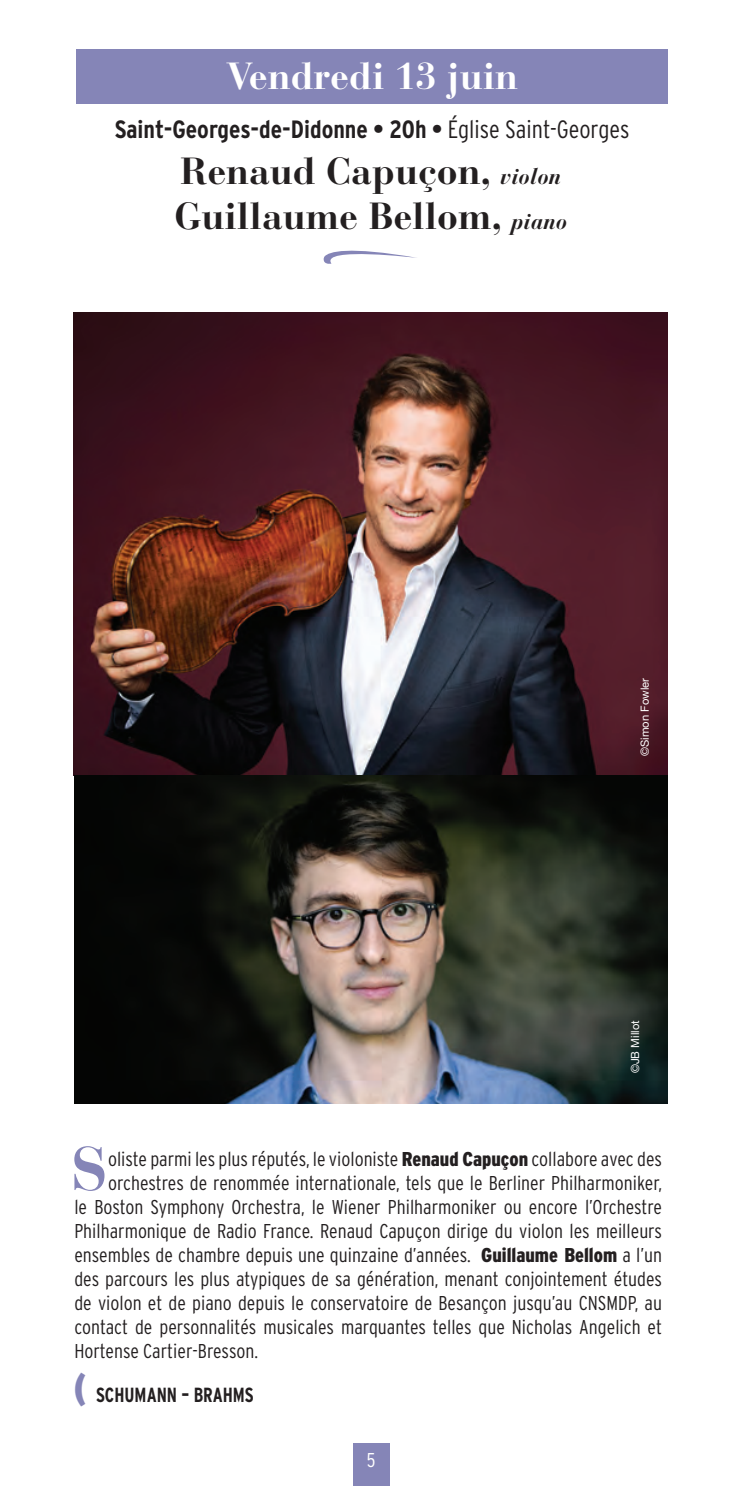
<style>
.page{position:relative;width:742px;height:1486px;background:#fff}
.page>*{position:absolute;margin:0;border:0;box-sizing:border-box;transform-origin:0 0}
.t1{font:700 60.75px "Bauer Bodoni Std";color:#8585b7}
.t2{font:700 37.5px/45px "Bauer Bodoni Std";color:#231f20}
.t3{font:700 37.5px "Bauer Bodoni Std";color:#fff}
.t4{font:700 condensed 25px "Interstate";color:#231f20}
.t5{font:700 condensed 20.5px "Interstate";color:#231f20;scale:.92 1}
.t6{font:300 condensed 20px "Interstate";color:#231f20}
.t7{font:300 condensed 20px "Interstate";color:#fff}
.t8{font:11.25px "Helvetica Neue LT Std";color:#fff}
.s1{font-weight:300}
.s2{font-style:italic;font-size:22.5px}
.s3{font-weight:900}
.s4{font-weight:900;font-size:41px;color:#8585b7}
</style>
<div class="page">
<svg style="left:323px;top:250px;width:93px;height:14px"></svg>
<div style="left:76px;top:49px;width:591px;height:55px;background:#8585b7"></div>
<img style="left:74px;top:312px;width:593px;height:792px">
<div style="left:352px;top:1443px;width:37px;height:43px;background:#8585b7"></div>
<h2 class="t3" style="left:226px;top:53px;width:293px">Vendredi 13 juin</h2>
<p class="t4" style="left:115px;top:115px;width:515px">Saint-Georges-de-Didonne • 20h • <span class="s1">Église Saint-Georges</span></p>
<h2 class="t2" style="left:174px;top:148px;width:394px">Renaud Capuçon, <span class="s2">violon<br></span>Guillaume Bellom, <span class="s2">piano</span></h2>
<p class="t8" style="left:637px;top:756px;width:79px;rotate:-90deg">©Simon Fowler</p>
<p class="t8" style="left:628px;top:1073px;width:54px;rotate:-90deg">©JB Millot</p>
<h1 class="t1" style="left:71px;top:1132px;width:39px">S</h1>
<p class="t6" style="left:108px;top:1148px;width:555px">oliste parmi les plus réputés, le violoniste <span class="s3">Renaud Capuçon</span> collabore avec des</p>
<p class="t6" style="left:108px;top:1172px;width:555px">orchestres de renommée internationale, tels que le Berliner Philharmoniker,</p>
<p class="t6" style="left:74px;top:1196px;width:589px">le Boston Symphony Orchestra, le Wiener Philharmoniker ou encore l’Orchestre</p>
<p class="t6" style="left:74px;top:1220px;width:588px">Philharmonique de Radio France. Renaud Capuçon dirige du violon les meilleurs</p>
<p class="t6" style="left:74px;top:1244px;width:589px">ensembles de chambre depuis une quinzaine d’années. <span class="s3">Guillaume Bellom</span> a l’un</p>
<p class="t6" style="left:74px;top:1268px;width:588px">des parcours les plus atypiques de sa génération, menant conjointement études</p>
<p class="t6" style="left:74px;top:1292px;width:589px">de violon et de piano depuis le conservatoire de Besançon jusqu’au CNSMDP, au</p>
<p class="t6" style="left:74px;top:1316px;width:588px">contact de personnalités musicales marquantes telles que Nicholas Angelich et</p>
<p class="t6" style="left:74px;top:1340px;width:185px">Hortense Cartier-Bresson.</p>
<p class="t5" style="left:74px;top:1383px;width:197px"><span class="s4">(</span> SCHUMANN – BRAHMS</p>
<p class="t7" style="left:366px;top:1449px;width:10px">5</p>
</div>
